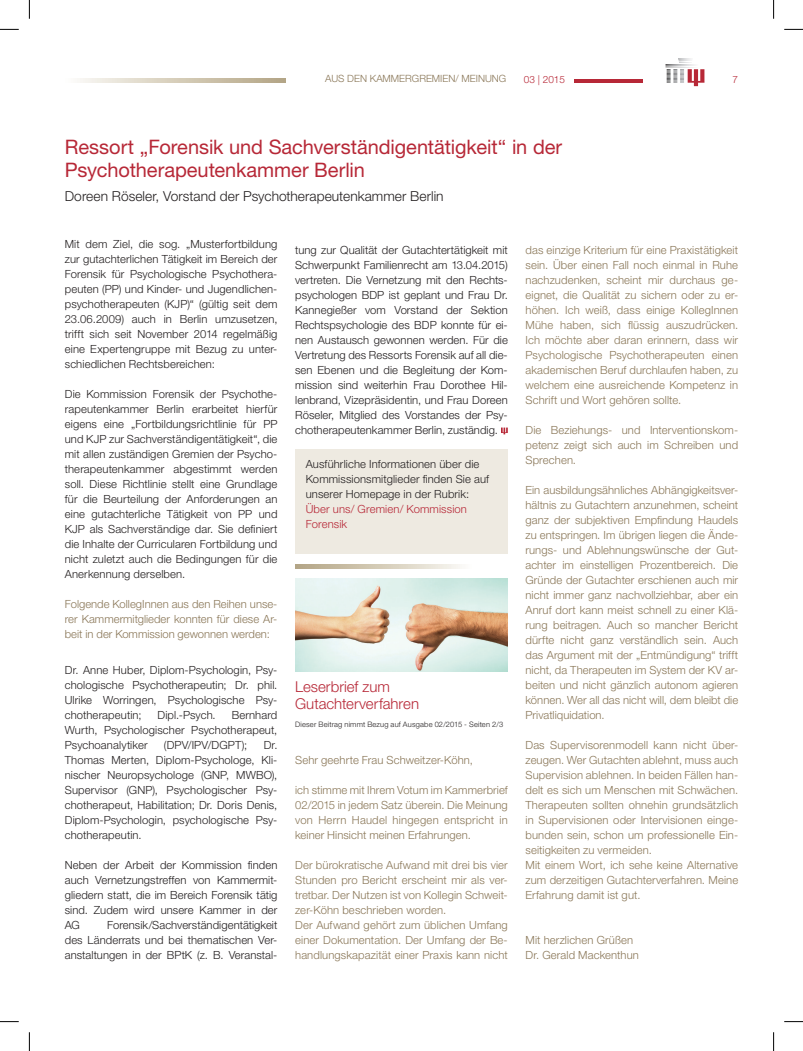
<style>
.page{position:relative;width:803px;height:1051px;background:#fff}
.page>*{position:absolute;margin:0;border:0;box-sizing:border-box;transform-origin:0 0}
.t1{font:20px/23.8px "Helvetica Neue LT Std";letter-spacing:-.005em;color:#b72837}
.t2{font:300 15px/17.5px "Helvetica Neue LT Std";color:#b72837}
.t3{font:300 13.75px "Helvetica Neue LT Std";letter-spacing:.005em;color:#231f20}
.t4{font:300 11.25px/15px "Helvetica Neue LT Std";letter-spacing:.01em;color:#231f20;text-align:justify}
.t5{font:300 11.25px/15px "Helvetica Neue LT Std";letter-spacing:.01em;color:#8a7758;text-align:justify}
.t6{font:300 11.25px/15px "Helvetica Neue LT Std";letter-spacing:.01em;color:#b72837}
.t7{font:300 10px "Helvetica Neue LT Std";color:#8a7758}
.t8{font:300 10px "Helvetica Neue LT Std";color:#b72837}
.t9{font:300 7.5px "Helvetica Neue LT Std";letter-spacing:.025em;color:#231f20}
</style>
<div class="page">
<hr style="left:574px;top:79px;width:68px;height:4px;background:#b72837">
<svg style="left:665px;top:58px;width:39px;height:28px"></svg>
<svg style="left:501px;top:428px;width:7px;height:6px"></svg>
<svg style="left:80px;top:79px;width:205px;height:4px"></svg>
<img style="left:295px;top:579px;width:213px;height:92px">
<svg style="left:295px;top:564px;width:165px;height:4px"></svg>
<div style="left:295px;top:449px;width:213px;height:105px;background:#eeeae1"></div>
<svg style="left:0;top:29px;width:19px;height:1px"></svg>
<svg style="left:784px;top:29px;width:19px;height:1px"></svg>
<svg style="left:0;top:1021px;width:19px;height:1px"></svg>
<svg style="left:784px;top:1021px;width:19px;height:1px"></svg>
<svg style="left:29px;top:0;width:1px;height:19px"></svg>
<svg style="left:29px;top:1032px;width:1px;height:19px"></svg>
<svg style="left:773px;top:0;width:1px;height:19px"></svg>
<svg style="left:773px;top:1032px;width:1px;height:19px"></svg>
<p class="t7" style="left:325px;top:73px;width:183px">AUS DEN KAMMERGREMIEN/ MEINUNG</p>
<p class="t8" style="left:524px;top:73px;width:43px">03 | 2015</p>
<h1 class="t1" style="left:65px;top:134px;width:499px">Ressort „Forensik und Sachverständigentätigkeit“ in der<br>Psychotherapeutenkammer Berlin</h1>
<p class="t3" style="left:65px;top:188px;width:380px">Doreen Röseler, Vorstand der Psychotherapeutenkammer Berlin</p>
<p class="t8" style="left:732px;top:73px;width:7px">7</p>
<p class="t4" style="left:65px;top:237px;width:214px">Mit dem Ziel, die sog. „Musterfortbildung zur gutachterlichen Tätigkeit im Bereich der Forensik für Psychologische Psychothera&shy;peuten (PP) und Kinder- und Jugendlichen&shy;psychotherapeuten (KJP)“ (gültig seit dem 23.06.2009) auch in Berlin umzusetzen, trifft sich seit November 2014 regelmäßig eine Expertengruppe mit Bezug zu unter&shy;schiedlichen Rechtsbereichen:</p>
<p class="t4" style="left:65px;top:386px;width:214px">Die Kommission Forensik der Psychothe&shy;rapeutenkammer Berlin erarbeitet hierfür eigens eine „Fortbildungsrichtlinie für PP und KJP zur Sachverständigentätigkeit“, die mit allen zuständigen Gremien der Psycho&shy;therapeutenkammer abgestimmt werden soll. Diese Richtlinie stellt eine Grundlage für die Beurteilung der Anforderungen an eine gutachterliche Tätigkeit von PP und KJP als Sachverständige dar. Sie definiert die Inhalte der Curricularen Fortbildung und nicht zuletzt auch die Bedingungen für die Anerkennung derselben.</p>
<p class="t5" style="left:65px;top:596px;width:214px">Folgende KollegInnen aus den Reihen unse&shy;rer Kammermitglieder konnten für diese Ar&shy;beit in der Kommission gewonnen werden:</p>
<p class="t4" style="left:65px;top:663px;width:214px">Dr. Anne Huber, Diplom-Psychologin, Psy&shy;chologische Psychotherapeutin; Dr. phil.<br>Ulrike Worringen, Psychologische Psy&shy;chotherapeutin;</p>
<p class="t4" style="left:65px;top:708px;width:214px;text-indent:167px">Bernhard Wurth, Psychologischer Psychotherapeut, Psychoanalytiker</p>
<p class="t4" style="left:157px;top:708px;width:60px">Dipl.-Psych.</p>
<p class="t4" style="left:164px;top:738px;width:85px">(DPV/IPV/DGPT);</p>
<p class="t4" style="left:65px;top:738px;width:214px;text-indent:199px">Dr.<br>Thomas Merten, Diplom-Psychologe, Kli&shy;nischer Neuropsychologe (GNP, MWBO), Supervisor (GNP), Psychologischer Psy&shy;chotherapeut, Habilitation; Dr. Doris Denis, Diplom-Psychologin, psychologische Psy&shy;chotherapeutin.</p>
<p class="t4" style="left:65px;top:858px;width:214px">Neben der Arbeit der Kommission finden auch Vernetzungstreffen von Kammermit&shy;gliedern statt, die im Bereich Forensik tätig sind. Zudem wird unsere Kammer in der AG</p>
<p class="t4" style="left:65px;top:918px;width:214px;text-indent:42px">Forensik/Sachverständigentätigkeit des Länderrats und bei thematischen Ver&shy;anstaltungen in der BPtK (z. B. Veranstal-</p>
<p class="t4" style="left:295px;top:243px;width:214px">tung zur Qualität der Gutachtertätigkeit mit Schwerpunkt Familienrecht am 13.04.2015) vertreten. Die Vernetzung mit den Rechts&shy;psychologen BDP ist geplant und Frau Dr.<br>Kannegießer vom Vorstand der Sektion Rechtspsychologie des BDP konnte für ei&shy;nen Austausch gewonnen werden. Für die Vertretung des Ressorts Forensik auf all die&shy;sen Ebenen und die Begleitung der Kom&shy;mission sind weiterhin Frau Dorothee Hil&shy;lenbrand, Vizepräsidentin, und Frau Doreen Röseler, Mitglied des Vorstandes der Psy&shy;chotherapeutenkammer Berlin, zuständig.</p>
<p class="t4" style="left:306px;top:456px;width:185px;text-align:left">Ausführliche Informationen über die<br>Kommissionsmitglieder finden Sie auf unserer Homepage in der Rubrik:</p>
<p class="t6" style="left:306px;top:501px;width:163px">Über uns/ Gremien/ Kommission<br>Forensik</p>
<h2 class="t2" style="left:295px;top:677px;width:125px">Leserbrief zum<br>Gutachterverfahren</h2>
<p class="t9" style="left:295px;top:720px;width:210px">Dieser Beitrag nimmt Bezug auf Ausgabe 02/2015 - Seiten 2/3</p>
<p class="t5" style="left:295px;top:753px;width:179px">Sehr geehrte Frau Schweitzer-Köhn,</p>
<p class="t5" style="left:295px;top:783px;width:214px">ich stimme mit Ihrem Votum im Kammerbrief 02/2015 in jedem Satz überein. Die Meinung von Herrn Haudel hingegen entspricht in keiner Hinsicht meinen Erfahrungen.</p>
<p class="t5" style="left:295px;top:858px;width:214px;text-align:left">Der bürokratische Aufwand mit drei bis vier Stunden pro Bericht erscheint mir als ver&shy;tretbar. Der Nutzen ist von Kollegin Schweit&shy;zer-Köhn beschrieben worden.<br>Der Aufwand gehört zum üblichen Umfang einer Dokumentation. Der Umfang der Be&shy;handlungskapazität einer Praxis kann nicht</p>
<p class="t5" style="left:525px;top:243px;width:214px">das einzige Kriterium für eine Praxistätigkeit sein. Über einen Fall noch einmal in Ruhe nachzudenken, scheint mir durchaus ge&shy;eignet, die Qualität zu sichern oder zu er&shy;höhen. Ich weiß, dass einige KollegInnen Mühe haben, sich flüssig auszudrücken.<br>Ich möchte aber daran erinnern, dass wir Psychologische Psychotherapeuten einen akademischen Beruf durchlaufen haben, zu welchem eine ausreichende Kompetenz in Schrift und Wort gehören sollte.</p>
<p class="t5" style="left:525px;top:423px;width:214px">Die Beziehungs- und Interventionskom&shy;petenz zeigt sich auch im Schreiben und Sprechen.</p>
<p class="t5" style="left:525px;top:483px;width:214px">Ein ausbildungsähnliches Abhängigkeitsver&shy;hältnis zu Gutachtern anzunehmen, scheint ganz der subjektiven Empfindung Haudels zu entspringen. Im übrigen liegen die Ände&shy;rungs- und Ablehnungswünsche der Gut&shy;achter im einstelligen Prozentbereich. Die Gründe der Gutachter erschienen auch mir nicht immer ganz nachvollziehbar, aber ein Anruf dort kann meist schnell zu einer Klä&shy;rung beitragen. Auch so mancher Bericht dürfte nicht ganz verständlich sein. Auch das Argument mit der „Entmündigung“ trifft nicht, da Therapeuten im System der KV ar&shy;beiten und nicht gänzlich autonom agieren können. Wer all das nicht will, dem bleibt die Privatliquidation.</p>
<p class="t5" style="left:525px;top:738px;width:214px;text-align:left">Das Supervisorenmodell kann nicht über&shy;zeugen. Wer Gutachten ablehnt, muss auch Supervision ablehnen. In beiden Fällen han&shy;delt es sich um Menschen mit Schwächen.<br>Therapeuten sollten ohnehin grundsätzlich in Supervisionen oder Intervisionen einge&shy;bunden sein, schon um professionelle Ein&shy;seitigkeiten zu vermeiden.<br>Mit einem Wort, ich sehe keine Alternative zum derzeitigen Gutachterverfahren. Meine Erfahrung damit ist gut.</p>
<p class="t5" style="left:525px;top:932px;width:115px">Mit herzlichen Grüßen<br>Dr. Gerald Mackenthun</p>
</div>
